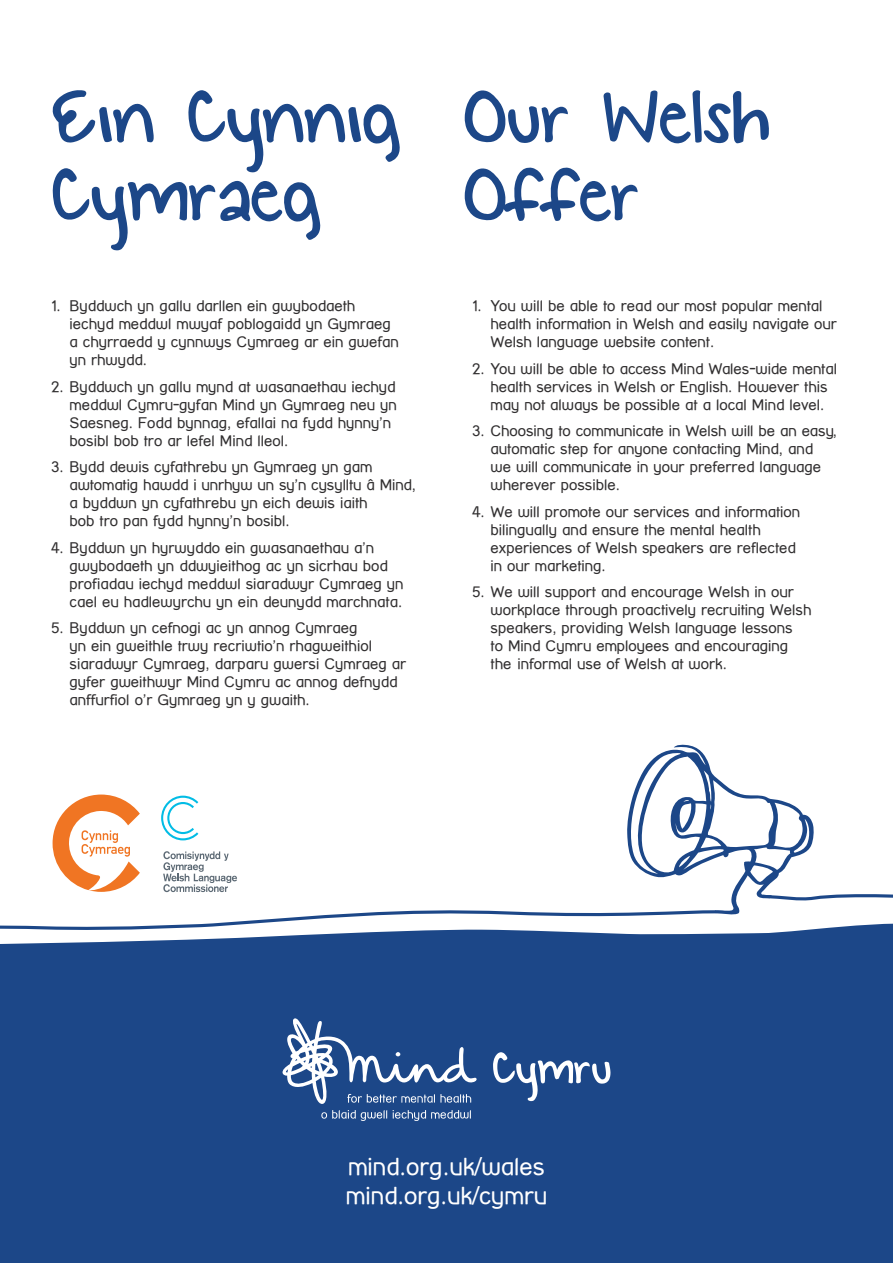
<style>
.page{position:relative;width:893px;height:1263px;background:#fff}
.page>*{position:absolute;margin:0;border:0;box-sizing:border-box;transform-origin:0 0}
.Page_Heading_-_Left{font:84px/78px "KG Small Town Southern Girl";color:#1c4788}
.Page_Heading_-_Left-2{font:24px/28.5px "Street Corner";color:#fff}
.Numbered_Bullets{font:15px/18px "Street Corner";color:#312f30}
</style>
<div class="page">
<div style="left:0;top:934px;width:893px;height:329px;background:#1c4788"></div>
<svg style="left:0;top:744px;width:893px;height:190px"></svg>
<svg style="left:493px;top:1052px;width:117px;height:49px"></svg>
<svg style="left:282px;top:1018px;width:195px;height:86px;background:#486b9f"></svg>
<svg style="left:321px;top:1110px;width:66px;height:11px"></svg>
<svg style="left:393px;top:1110px;width:78px;height:11px"></svg>
<p class="Page_Heading_-_Left" style="left:51px;top:83px;width:350px">Ein Cynnig<br>Cymraeg</p>
<p class="Numbered_Bullets" style="left:70px;top:297px;width:331px;text-indent:-18px">1. Byddwch yn gallu darllen ein gwybodaeth iechyd meddwl mwyaf poblogaidd yn Gymraeg a chyrraedd y cynnwys Cymraeg ar ein gwefan yn rhwydd.</p>
<p class="Numbered_Bullets" style="left:70px;top:378px;width:329px;text-indent:-18px">2. Byddwch yn gallu mynd at wasanaethau iechyd meddwl Cymru-gyfan Mind yn Gymraeg neu yn Saesneg. Fodd bynnag, efallai na fydd hynny’n bosibl bob tro ar lefel Mind lleol.</p>
<p class="Numbered_Bullets" style="left:70px;top:458px;width:348px;text-indent:-18px">3. Bydd dewis cyfathrebu yn Gymraeg yn gam awtomatig hawdd i unrhyw un sy’n cysylltu â Mind, a byddwn yn cyfathrebu yn eich dewis iaith<br>bob tro pan fydd hynny’n bosibl.</p>
<p class="Numbered_Bullets" style="left:70px;top:539px;width:335px;text-indent:-18px">4. Byddwn yn hyrwyddo ein gwasanaethau a’n gwybodaeth yn ddwyieithog ac yn sicrhau bod profiadau iechyd meddwl siaradwyr Cymraeg yn cael eu hadlewyrchu yn ein deunydd marchnata.</p>
<p class="Numbered_Bullets" style="left:70px;top:619px;width:338px;text-indent:-18px">5. Byddwn yn cefnogi ac yn annog Cymraeg<br>yn ein gweithle trwy recriwtio’n rhagweithiol siaradwyr Cymraeg, darparu gwersi Cymraeg ar gyfer gweithwyr Mind Cymru ac annog defnydd anffurfiol o’r Gymraeg yn y gwaith.</p>
<p class="Page_Heading_-_Left" style="left:463px;top:83px;width:309px">Our Welsh<br>Offer</p>
<p class="Numbered_Bullets" style="left:490px;top:297px;width:348px;text-indent:-18px">1. You will be able to read our most popular mental health information in Welsh and easily navigate our<br>Welsh language website content.</p>
<p class="Numbered_Bullets" style="left:472px;top:360px;width:367px;text-align:center">2. You will be able to access Mind Wales-wide mental health services in Welsh or English. However this may not always be possible at a local Mind level.</p>
<p class="Numbered_Bullets" style="left:490px;top:422px;width:348px;text-indent:-18px">3. Choosing to communicate in Welsh will be an easy, automatic step for anyone contacting Mind, and we will communicate in your preferred language wherever possible.</p>
<p class="Numbered_Bullets" style="left:490px;top:503px;width:311px;text-indent:-18px">4. We will promote our services and information bilingually and ensure the mental health experiences of Welsh speakers are reflected in our marketing.</p>
<p class="Numbered_Bullets" style="left:490px;top:583px;width:322px;text-indent:-18px">5. We will support and encourage Welsh in our workplace through proactively recruiting Welsh speakers, providing Welsh language lessons<br>to Mind Cymru employees and encouraging the informal use of Welsh at work.</p>
<p class="Page_Heading_-_Left-2" style="left:346px;top:1152px;width:203px">mind.org.uk/wales mind.org.uk/cymru</p>
</div>
